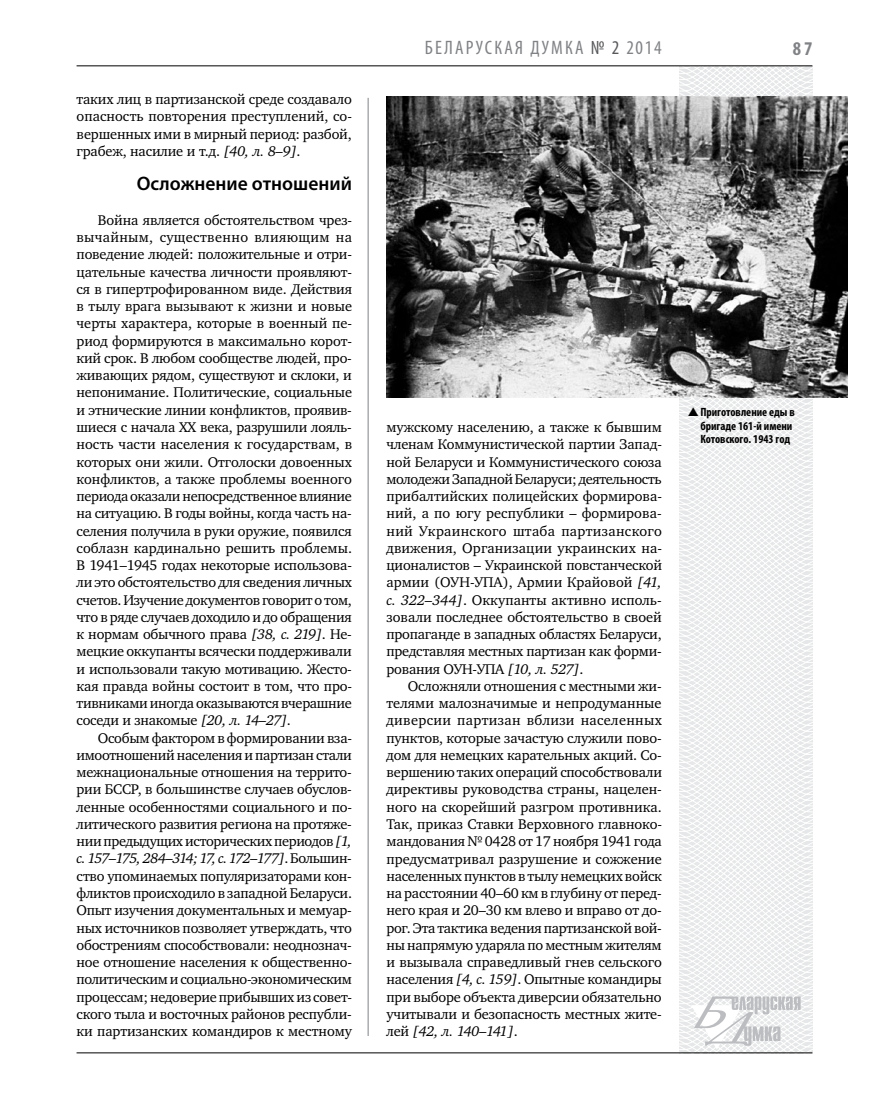
<style>
.page{position:relative;width:872px;height:1106px;background:#fff}
.page>*{position:absolute;margin:0;border:0;box-sizing:border-box;transform-origin:0 0}
.t1{font:condensed 19.5px "Myriad Pro";letter-spacing:.11em;color:#808285}
.t2{font:600 19.5px "Myriad Pro";color:#000}
.t3{font:700 condensed 19.5px "Myriad Pro";color:#808285}
.t4{font:14.4px/17.2px "Charter C";letter-spacing:-.01em;color:#000;text-align:justify}
.t5{font:700 condensed 12px/13.5px "Myriad Pro";color:#000}
.s1{font-style:italic}
.s2{color:#58595b}
</style>
<div class="page">
<hr style="left:368px;top:98px;width:1px;height:938px;background:#808285">
<svg style="left:621px;top:65px;width:227px;height:989px"></svg>
<svg style="left:691px;top:996px;width:109px;height:53px"></svg>
<hr style="left:77px;top:65px;width:735px;height:1px;background:#000">
<hr style="left:77px;top:1052px;width:735px;height:1px;background:#000">
<img style="left:386px;top:96px;width:461px;height:301px">
<svg style="left:688px;top:407px;width:23px;height:10px"></svg>
<p class="t4" style="left:77px;top:91px;width:277px">таких лиц в партизанской среде создавало опасность повторения преступлений, со&shy;вершенных ими в мирный период: разбой, грабеж, насилие и т.д. <span class="s1">[40, л. 8–9]</span>.</p>
<h1 class="t2" style="left:137px;top:171px;width:217px">Осложнение отношений</h1>
<p class="t4" style="left:77px;top:211px;width:277px;text-indent:21px">Война является обстоятельством чрез&shy;вычайным, существенно влияющим на поведение людей: положительные и отри&shy;цательные качества личности проявляют&shy;ся в гипертрофированном виде. Действия в тылу врага вызывают к жизни и новые черты характера, которые в военный пе&shy;риод формируются в максимально корот&shy;кий срок. В любом сообществе людей, про&shy;живающих рядом, существуют и склоки, и непонимание. Политические, социальные и этнические линии конфликтов, проявив&shy;шиеся с начала XX века, разрушили лояль&shy;ность части населения к государствам, в которых они жили. Отголоски довоенных конфликтов, а также проблемы военного периода оказали непосредственное влияние на ситуацию. В годы войны, когда часть на&shy;селения получила в руки оружие, появился соблазн кардинально решить проблемы.<br>В 1941–1945 годах некоторые использова&shy;ли это обстоятельство для сведения личных счетов. Изучение документов говорит о том, что в ряде случаев доходило и до обращения к нормам обычного права <span class="s1">[38, с. 219]</span>. Не&shy;мецкие оккупанты всячески поддерживали и использовали такую мотивацию. Жесто&shy;кая правда войны состоит в том, что про&shy;тивниками иногда оказываются вчерашние соседи и знакомые <span class="s1">[20, л. 14–27]</span>.</p>
<p class="t4" style="left:77px;top:729px;width:277px;text-indent:21px">Особым фактором в формировании вза&shy;имоотношений населения и партизан стали межнациональные отношения на террито&shy;рии БССР, в большинстве случаев обуслов&shy;ленные особенностями социального и по&shy;литического развития региона на протяже&shy;нии предыдущих исторических периодов <span class="s1">[1, с. 157–175, 284–314; 17, с. 172–177]</span>. Большин&shy;ство упоминаемых популяризаторами кон&shy;фликтов происходило в западной Беларуси.<br>Опыт изучения документальных и мемуар&shy;ных источников позволяет утверждать, что обострениям способствовали: неоднознач&shy;ное отношение населения к общественно&shy;политическим и социально-экономическим процессам; недоверие прибывших из совет&shy;ского тыла и восточных районов республи&shy;ки партизанских командиров к местному</p>
<h1 class="t1" style="left:425px;top:36px;width:238px">БЕЛАРУСКАЯ ДУМКА <span class="s2">№ 2</span> 2014</h1>
<h1 class="t3" style="left:793px;top:37px;width:21px">87</h1>
<p class="t4" style="left:386px;top:419px;width:277px">мужскому населению, а также к бывшим членам Коммунистической партии Запад&shy;ной Беларуси и Коммунистического союза молодежи Западной Беларуси; деятельность прибалтийских полицейских формирова&shy;ний, а по югу республики – формирова&shy;ний Украинского штаба партизанского движения, Организации украинских на&shy;ционалистов – Украинской повстанческой армии (ОУН-УПА), Армии Крайовой <span class="s1">[41, с. 322–344]</span>. Оккупанты активно исполь&shy;зовали последнее обстоятельство в своей пропаганде в западных областях Беларуси, представляя местных партизан как форми&shy;рования ОУН-УПА <span class="s1">[10, л. 527]</span>.</p>
<p class="t4" style="left:386px;top:677px;width:277px;text-indent:21px">Осложняли отношения с местными жи&shy;телями малозначимые и непродуманные диверсии партизан вблизи населенных пунктов, которые зачастую служили пово&shy;дом для немецких карательных акций. Со&shy;вершению таких операций способствовали директивы руководства страны, нацелен&shy;ного на скорейший разгром противника.<br>Так, приказ Ставки Верховного главноко&shy;мандования № 0428 от 17 ноября 1941 года предусматривал разрушение и сожжение населенных пунктов в тылу немецких войск на расстоянии 40–60 км в глубину от перед&shy;него края и 20–30 км влево и вправо от до&shy;рог. Эта тактика ведения партизанской вой&shy;ны напрямую ударяла по местным жителям и вызывала справедливый гнев сельского населения <span class="s1">[4, с. 159]</span>. Опытные командиры при выборе объекта диверсии обязательно учитывали и безопасность местных жите&shy;лей <span class="s1">[42, л. 140–141]</span>.</p>
<p class="t5" style="left:700px;top:405px;width:96px">Приготовление еды в бригаде 161-й имени<br>Котовского. 1943 год</p>
</div>
